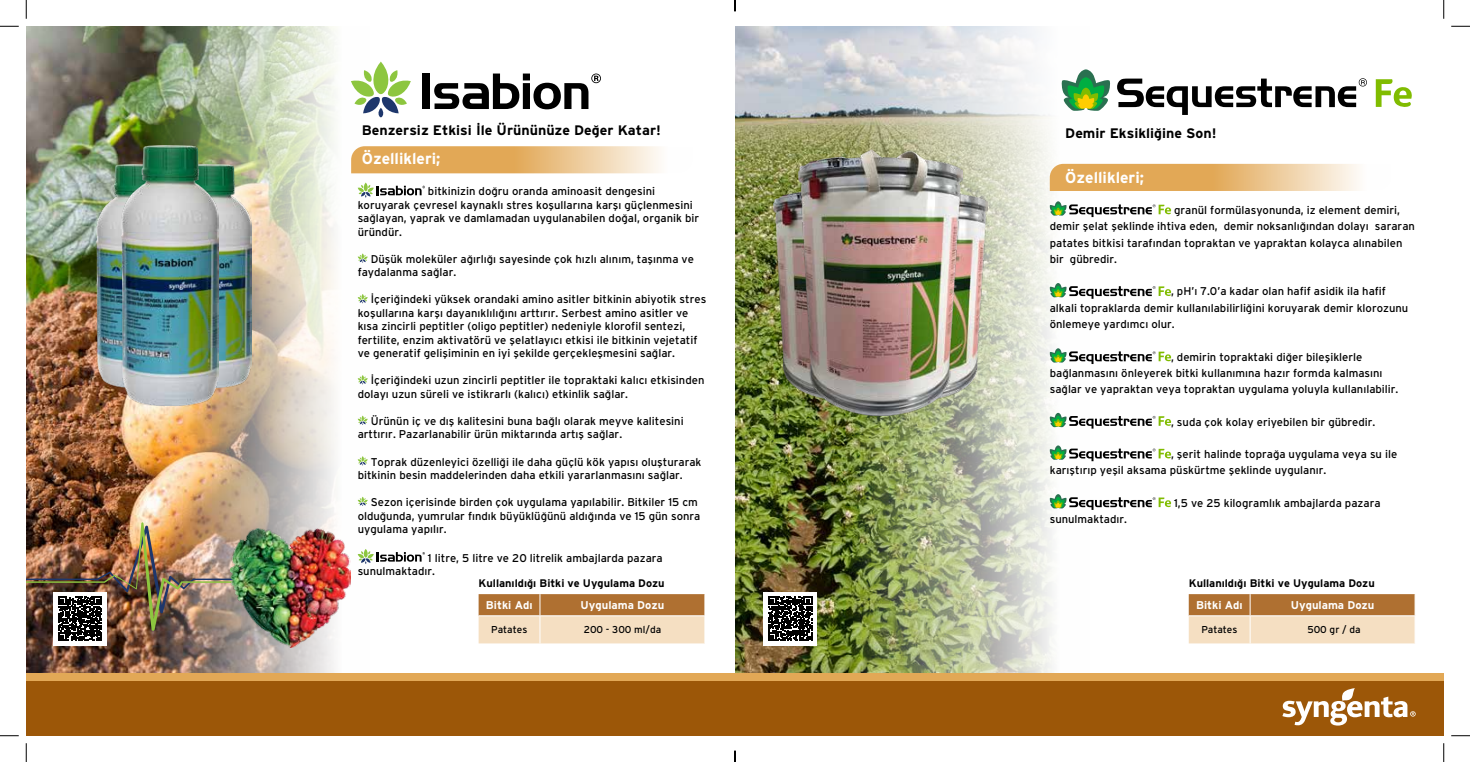
<style>
.page{position:relative;width:1470px;height:762px;background:#fff}
.page>*{position:absolute;margin:0;border:0;box-sizing:border-box;transform-origin:0 0}
.t1{font:700 15.75px "Interstate TR";color:#fff}
.t2{font:700 13.75px "Interstate TR";color:#000}
.t3{font:11.25px/13.5px "Interstate TR";color:#000}
.t4{font:700 11.25px "Interstate TR";color:#fff}
.t5{font:700 11px "Interstate TR";color:#000}
.t6{font:10px "Interstate TR";color:#000}
</style>
<div class="page">
<div style="left:26px;top:672px;width:1418px;height:63px;background:#9c5708"></div>
<div style="left:26px;top:672px;width:1418px;height:8px;background:#e2a856"></div>
<svg style="left:1282px;top:688px;width:133px;height:37px"></svg>
<img style="left:735px;top:26px;width:354px;height:646px">
<svg style="left:1117px;top:78px;width:250px;height:37px"></svg>
<svg style="left:1061px;top:69px;width:49px;height:42px"></svg>
<svg style="left:1376px;top:79px;width:36px;height:28px"></svg>
<svg style="left:1050px;top:164px;width:309px;height:27px;background:#e8bb7c"></svg>
<svg style="left:1050px;top:201px;width:121px;height:16px"></svg>
<svg style="left:1050px;top:283px;width:121px;height:15px"></svg>
<svg style="left:1050px;top:348px;width:121px;height:16px"></svg>
<svg style="left:1050px;top:412px;width:121px;height:16px"></svg>
<svg style="left:1050px;top:445px;width:121px;height:16px"></svg>
<svg style="left:1050px;top:494px;width:121px;height:15px"></svg>
<svg style="left:1189px;top:594px;width:226px;height:49px;background:#d7b085"></svg>
<div style="left:763px;top:591px;width:54px;height:54px;background:#fff"></div>
<svg style="left:768px;top:596px;width:44px;height:44px"></svg>
<img style="left:963px;top:185px;width:25px;height:214px">
<img style="left:773px;top:185px;width:26px;height:214px">
<img style="left:799px;top:150px;width:164px;height:266px">
<img style="left:26px;top:26px;width:344px;height:646px">
<svg style="left:377px;top:108px;width:8px;height:9px"></svg>
<svg style="left:351px;top:62px;width:60px;height:51px"></svg>
<div style="left:422px;top:73px;width:7px;height:36px;background:#000"></div>
<svg style="left:434px;top:73px;width:167px;height:36px"></svg>
<svg style="left:351px;top:146px;width:309px;height:27px;background:#e8bc7d"></svg>
<svg style="left:358px;top:182px;width:67px;height:15px"></svg>
<svg style="left:358px;top:253px;width:10px;height:9px"></svg>
<svg style="left:358px;top:294px;width:10px;height:9px"></svg>
<svg style="left:358px;top:375px;width:10px;height:9px"></svg>
<svg style="left:358px;top:415px;width:10px;height:9px"></svg>
<svg style="left:358px;top:456px;width:10px;height:9px"></svg>
<svg style="left:358px;top:496px;width:10px;height:9px"></svg>
<svg style="left:358px;top:548px;width:67px;height:15px"></svg>
<img style="left:230px;top:528px;width:121px;height:118px">
<img style="left:218px;top:164px;width:33px;height:223px">
<img style="left:96px;top:164px;width:26px;height:223px">
<img style="left:122px;top:145px;width:96px;height:260px">
<svg style="left:479px;top:594px;width:226px;height:49px;background:#d7b085"></svg>
<div style="left:53px;top:591px;width:54px;height:54px;background:linear-gradient(to right,#fff,#fff)"></div>
<img style="left:26px;top:522px;width:272px;height:118px">
<svg style="left:0;top:25px;width:19px;height:2px"></svg>
<svg style="left:1451px;top:25px;width:19px;height:2px"></svg>
<svg style="left:0;top:735px;width:19px;height:1px"></svg>
<svg style="left:1451px;top:735px;width:19px;height:1px"></svg>
<svg style="left:25px;top:0;width:2px;height:19px"></svg>
<svg style="left:25px;top:743px;width:2px;height:18px"></svg>
<svg style="left:1443px;top:0;width:1px;height:19px"></svg>
<svg style="left:1443px;top:743px;width:1px;height:18px"></svg>
<svg style="left:734px;top:0;width:2px;height:11px"></svg>
<svg style="left:734px;top:750px;width:2px;height:11px"></svg>
<p class="t2" style="left:362px;top:122px;width:301px">Benzersiz Etkisi İle Ürününüze Değer Katar!</p>
<h1 class="t1" style="left:362px;top:149px;width:80px">Özellikleri;</h1>
<p class="t3" style="left:358px;top:184px;width:343px;text-indent:70px">bitkinizin doğru oranda aminoasit dengesini koruyarak çevresel kaynaklı stres koşullarına karşı güçlenmesini sağlayan, yaprak ve damlamadan uygulanabilen doğal, organik bir üründür.</p>
<p class="t3" style="left:358px;top:252px;width:338px;text-indent:13px">Düşük moleküler ağırlığı sayesinde çok hızlı alınım, taşınma ve faydalanma sağlar.</p>
<p class="t3" style="left:358px;top:292px;width:350px;text-indent:13px">İçeriğindeki yüksek orandaki amino asitler bitkinin abiyotik stres koşullarına karşı dayanıklılığını arttırır. Serbest amino asitler ve kısa zincirli peptitler (oligo peptitler) nedeniyle klorofil sentezi, fertilite, enzim aktivatörü ve şelatlayıcı etkisi ile bitkinin vejetatif ve generatif gelişiminin en iyi şekilde gerçekleşmesini sağlar.</p>
<p class="t3" style="left:358px;top:373px;width:348px;text-indent:13px">İçeriğindeki uzun zincirli peptitler ile topraktaki kalıcı etkisinden dolayı uzun süreli ve istikrarlı (kalıcı) etkinlik sağlar.</p>
<p class="t3" style="left:358px;top:414px;width:327px;text-indent:13px">Ürünün iç ve dış kalitesini buna bağlı olarak meyve kalitesini arttırır. Pazarlanabilir ürün miktarında artış sağlar.</p>
<p class="t3" style="left:358px;top:454px;width:345px;text-indent:13px">Toprak düzenleyici özelliği ile daha güçlü kök yapısı oluşturarak bitkinin besin maddelerinden daha etkili yararlanmasını sağlar.</p>
<p class="t3" style="left:358px;top:495px;width:344px;text-indent:13px">Sezon içerisinde birden çok uygulama yapılabilir. Bitkiler 15 cm olduğunda, yumrular fındık büyüklüğünü aldığında ve 15 gün sonra uygulama yapılır.</p>
<p class="t3" style="left:358px;top:550px;width:307px;text-indent:70px">1 litre, 5 litre ve 20 litrelik ambajlarda pazara sunulmaktadır.</p>
<p class="t4" style="left:486px;top:598px;width:48px">Bitki Adı</p>
<p class="t4" style="left:581px;top:598px;width:85px">Uygulama Dozu</p>
<p class="t6" style="left:491px;top:623px;width:38px">Patates</p>
<p class="t6" style="left:584px;top:623px;width:79px">200 - 300 ml/da</p>
<p class="t5" style="left:479px;top:576px;width:188px">Kullanıldığı Bitki ve Uygulama Dozu</p>
<p class="t2" style="left:1065px;top:125px;width:153px">Demir Eksikliğine Son!</p>
<h1 class="t1" style="left:1065px;top:169px;width:80px">Özellikleri;</h1>
<p class="t3" style="left:1050px;top:202px;width:367px;line-height:16.2px;text-indent:124px">granül formülasyonunda, iz element demiri, demir şelat şeklinde ihtiva eden, demir noksanlığından dolayı sararan patates bitkisi tarafından topraktan ve yapraktan kolayca alınabilen bir gübredir.</p>
<p class="t3" style="left:1050px;top:283px;width:360px;line-height:16.2px;text-indent:121px">, pH’ı 7.0’a kadar olan hafif asidik ila hafif alkali topraklarda demir kullanılabilirliğini koruyarak demir klorozunu önlemeye yardımcı olur.</p>
<p class="t3" style="left:1050px;top:348px;width:350px;line-height:16.2px;text-indent:121px">, demirin topraktaki diğer bileşiklerle bağlanmasını önleyerek bitki kullanımına hazır formda kalmasını sağlar ve yapraktan veya topraktan uygulama yoluyla kullanılabilir.</p>
<p class="t3" style="left:1171px;top:414px;width:206px">, suda çok kolay eriyebilen bir gübredir.</p>
<p class="t3" style="left:1050px;top:445px;width:349px;line-height:16.2px;text-indent:121px">, şerit halinde toprağa uygulama veya su ile karıştırıp yeşil aksama püskürtme şeklinde uygulanır.</p>
<p class="t3" style="left:1174px;top:496px;width:208px">1,5 ve 25 kilogramlık ambajlarda pazara</p>
<p class="t3" style="left:1050px;top:512px;width:79px">sunulmaktadır.</p>
<p class="t5" style="left:1189px;top:576px;width:188px">Kullanıldığı Bitki ve Uygulama Dozu</p>
<p class="t4" style="left:1196px;top:598px;width:48px">Bitki Adı</p>
<p class="t4" style="left:1291px;top:598px;width:85px">Uygulama Dozu</p>
<p class="t6" style="left:1201px;top:623px;width:38px">Patates</p>
<p class="t6" style="left:1307px;top:623px;width:55px">500 gr / da</p>
</div>
